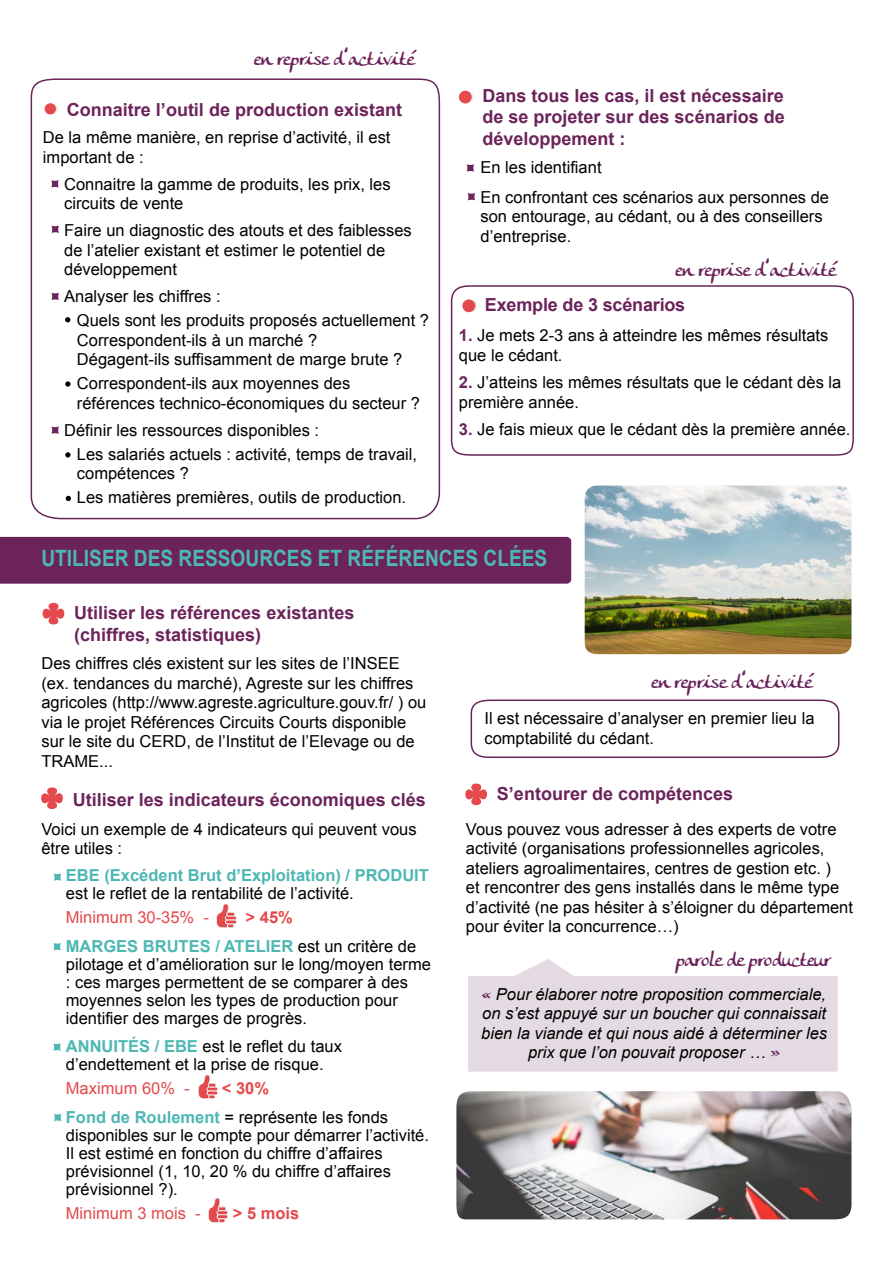
<style>
.page{position:relative;width:893px;height:1263px;background:#fff}
.page>*{position:absolute;margin:0;border:0;box-sizing:border-box;transform-origin:0 0}
.t1{font:700 22.5px "Arial";color:#4db7b3;scale:.85 1}
.t2{font:19.5px "Anke Calligraphic FG";color:#6b235a}
.t3{font:700 18px/21.6px "Arial";color:#6b235a;text-align:justify}
.t4{font:16.5px/19.5px "Arial";color:#000}
.t5{font:italic 16.5px/19.5px "Arial";color:#000;text-align:center}
.t6{font:700 16.5px "Arial";color:#4db7b3}
.t7{font:16.5px "Arial";color:#e4494c}
.t8{font:700 16.5px "Arial";color:#e4494c}
.s1{font-weight:700;color:#69255a}
.s2{font-weight:700;color:#4db7b3}
.s3{font-family:"Anke Calligraphic FG";font-style:normal;color:#69255a}
.s4{font-weight:700;color:#e4494c}
</style>
<div class="page">
<svg style="left:30px;top:78px;width:411px;height:442px"></svg>
<svg style="left:461px;top:91px;width:13px;height:12px"></svg>
<div style="left:459px;top:91px;width:13px;height:12px;background:#e4494c;border-radius:50%"></div>
<div style="left:0;top:537px;width:571px;height:47px;background:#6b235a"></div>
<svg style="left:42px;top:602px;width:23px;height:23px"></svg>
<svg style="left:41px;top:787px;width:22px;height:22px"></svg>
<div style="left:54px;top:873px;width:7px;height:8px;background:#4db7b3"></div>
<div style="left:53px;top:943px;width:8px;height:7px;background:#4db7b3"></div>
<div style="left:53px;top:1043px;width:8px;height:8px;background:#4db7b3"></div>
<svg style="left:54px;top:1113px;width:8px;height:8px"></svg>
<svg style="left:465px;top:783px;width:22px;height:23px"></svg>
<svg style="left:468px;top:959px;width:370px;height:112px;background:#e7dfe5"></svg>
<img style="left:216px;top:903px;width:21px;height:25px">
<img style="left:198px;top:1074px;width:20px;height:25px">
<img style="left:208px;top:1198px;width:20px;height:25px">
<svg style="left:47px;top:103px;width:11px;height:11px"></svg>
<div style="left:45px;top:103px;width:11px;height:11px;background:#e4494c;border-radius:50%"></div>
<div style="left:51px;top:180px;width:8px;height:8px;background:#6b235a"></div>
<svg style="left:51px;top:225px;width:8px;height:8px"></svg>
<svg style="left:51px;top:292px;width:8px;height:8px"></svg>
<svg style="left:65px;top:317px;width:5px;height:5px"></svg>
<svg style="left:65px;top:381px;width:6px;height:6px"></svg>
<svg style="left:65px;top:452px;width:6px;height:6px"></svg>
<svg style="left:51px;top:426px;width:8px;height:8px"></svg>
<svg style="left:66px;top:496px;width:5px;height:5px"></svg>
<svg style="left:467px;top:193px;width:8px;height:8px"></svg>
<div style="left:466px;top:164px;width:8px;height:8px;background:#6b235a"></div>
<svg style="left:470px;top:699px;width:370px;height:59px"></svg>
<img style="left:585px;top:485px;width:266px;height:169px">
<img style="left:456px;top:1091px;width:395px;height:128px">
<svg style="left:450px;top:285px;width:404px;height:171px"></svg>
<p class="t2" style="left:254px;top:47px;width:163px">en reprise d’activité</p>
<p class="t3" style="left:67px;top:99px;width:337px">Connaitre l’outil de production existant</p>
<p class="t4" style="left:43px;top:128px;width:349px">De la même manière, en reprise d’activité, il est important de :</p>
<p class="t4" style="left:64px;top:174px;width:328px">Connaitre la gamme de produits, les prix, les circuits de vente</p>
<p class="t4" style="left:64px;top:221px;width:349px">Faire un diagnostic des atouts et des faiblesses de l’atelier existant et estimer le potentiel de développement</p>
<p class="t4" style="left:77px;top:285px;width:354px;line-height:24px;text-indent:-13px">Analyser les chiffres :<br>Quels sont les produits proposés actuellement ?</p>
<p class="t4" style="left:77px;top:330px;width:327px">Correspondent-ils à un marché ?<br>Dégagent-ils suffisamment de marge brute ?</p>
<p class="t4" style="left:77px;top:374px;width:344px">Correspondent-ils aux moyennes des références technico-économiques du secteur ?</p>
<p class="t4" style="left:77px;top:418px;width:342px;line-height:24px;text-indent:-13px">Définir les ressources disponibles :<br>Les salariés actuels : activité, temps de travail,</p>
<p class="t4" style="left:77px;top:462px;width:331px;line-height:24px">compétences ?<br>Les matières premières, outils de production.</p>
<p class="t3" style="left:483px;top:85px;width:304px">Dans tous les cas, il est nécessaire de se projeter sur des scénarios de développement :</p>
<p class="t4" style="left:480px;top:152px;width:350px;line-height:30px">En les identifiant<br>En confrontant ces scénarios aux personnes de</p>
<p class="t4" style="left:480px;top:207px;width:344px">son entourage, au cédant, ou à des conseillers d’entreprise.</p>
<p class="t2" style="left:675px;top:258px;width:163px">en reprise d’activité</p>
<p class="t3" style="left:485px;top:295px;width:202px">Exemple de 3 scénarios</p>
<p class="t4" style="left:459px;top:326px;width:371px"><span class="s1">1.</span> Je mets 2-3 ans à atteindre les mêmes résultats que le cédant.</p>
<p class="t4" style="left:459px;top:372px;width:384px"><span class="s1">2.</span> J’atteins les mêmes résultats que le cédant dès la première année.</p>
<p class="t4" style="left:459px;top:419px;width:393px"><span class="s1">3.</span> Je fais mieux que le cédant dès la première année.</p>
<h1 class="t1" style="left:41px;top:543px;width:240px">UTI LISER DES RESSOUR</h1>
<h1 class="t1" style="left:273px;top:543px;width:322px">CES ET RéféreNces clées</h1>
<p class="t3" style="left:74px;top:602px;width:282px">Utiliser les références existantes (chiffres, statistiques)</p>
<p class="t4" style="left:41px;top:654px;width:386px">Des chiffres clés existent sur les sites de l’INSEE (ex. tendances du marché), Agreste sur les chiffres agricoles (http://www.agreste.agriculture.gouv.fr/ ) ou via le projet Références Circuits Courts disponible sur le site du CERD, de l’Institut de l’Elevage ou de TRAME...</p>
<p class="t3" style="left:73px;top:789px;width:355px">Utiliser les indicateurs économiques clés</p>
<p class="t2" style="left:651px;top:670px;width:163px">en reprise d’activité</p>
<p class="t4" style="left:484px;top:709px;width:332px">Il est nécessaire d’analyser en premier lieu la comptabilité du cédant.</p>
<p class="t3" style="left:497px;top:783px;width:238px">S’entourer de compétences</p>
<p class="t4" style="left:466px;top:819px;width:389px">Vous pouvez vous adresser à des experts de votre activité (organisations professionnelles agricoles, ateliers agroalimentaires, centres de gestion etc. )<br>et rencontrer des gens installés dans le même type d’activité (ne pas hésiter à s’éloigner du département pour éviter la concurrence…)</p>
<p class="t4" style="left:41px;top:819px;width:377px">Voici un exemple de 4 indicateurs qui peuvent vous être utiles :</p>
<p class="t6" style="left:66px;top:864px;width:302px">EBE (Excédent Brut d’Exploitation) / PRO</p>
<p class="t6" style="left:390px;top:864px;width:22px">DUIT</p>
<p class="t4" style="left:66px;top:884px;width:289px">est le reflet de la rentabilité de l’activité.</p>
<p class="t7" style="left:66px;top:907px;width:145px">Minimum 30-35% -</p>
<p class="t8" style="left:246px;top:906px;width:49px">&gt; 45%</p>
<p class="t6" style="left:66px;top:935px;width:101px">MARGES BRUTE</p>
<p class="t6" style="left:200px;top:935px;width:36px">S / ATE</p>
<p class="t6" style="left:256px;top:935px;width:20px">LIER</p>
<p class="t4" style="left:66px;top:937px;width:366px;line-height:18px;text-indent:232px">est un critère de pilotage et d’amélioration sur le long/moyen terme : ces marges permettent de se comparer à des moyennes selon les types de production pour identifier des marges de progrès.</p>
<p class="t4" style="left:66px;top:1038px;width:278px;line-height:18px"><span class="s2">Annuités / EBE</span> est le reflet du taux d’endettement et la prise de risque.</p>
<p class="t7" style="left:66px;top:1078px;width:125px">Maximum 60% -</p>
<p class="t2" style="left:676px;top:947px;width:156px">parole de producteur</p>
<p class="t5" style="left:481px;top:985px;width:347px"><span class="s3">«</span> Pour élaborer notre proposition commerciale, on s’est appuyé sur un boucher qui connaissait bien la viande et qui nous aidé à déterminer les prix que l’on pouvait proposer … <span class="s3">»</span></p>
<p class="t4" style="left:66px;top:1074px;width:324px;line-height:28.5px;text-indent:156px"><span class="s4">&lt; 30%<br></span><span class="s2">Fond de Roulement</span> = représente les fonds</p>
<p class="t4" style="left:66px;top:1126px;width:365px;line-height:18px">disponibles sur le compte pour démarrer l’activité.<br>Il est estimé en fonction du chiffre d’affaires prévisionnel (1, 10, 20 % du chiffre d’affaires prévisionnel ?).</p>
<p class="t7" style="left:66px;top:1202px;width:136px">Minimum 3 mois -</p>
<p class="t8" style="left:233px;top:1202px;width:68px">&gt; 5 mois</p>
</div>
